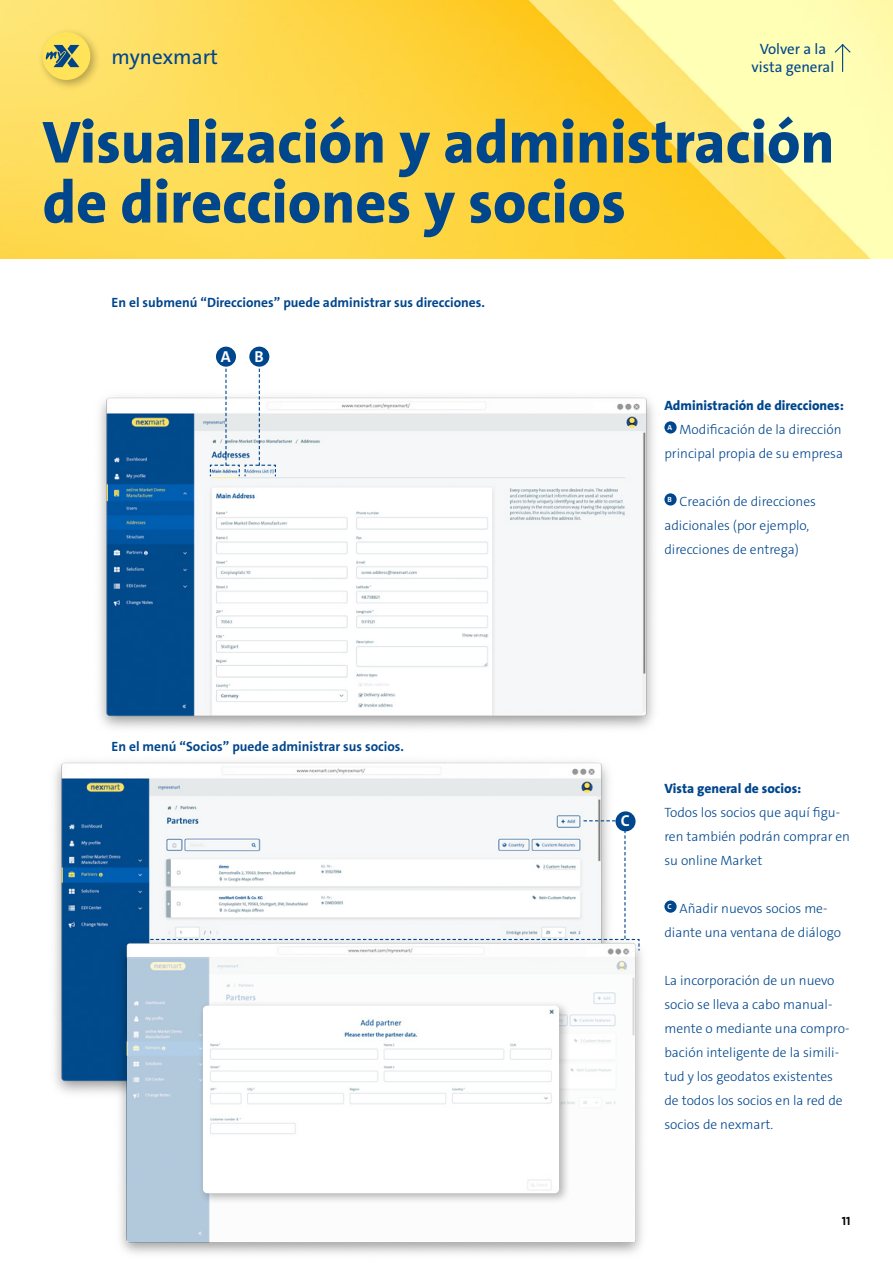
<style>
.page{position:relative;width:893px;height:1263px;background:#fff}
.page>*{position:absolute;margin:0;border:0;box-sizing:border-box;transform-origin:0 0}
.t1{font:800 60px "The Sans C4 s";color:#00468d}
.t2{font:21px "The Sans C4 s";color:#00468d}
.t3{font:700 15.9px "The Sans C4 s";color:#fff}
.t4{font:15px/18px "The Sans C4 s";color:#00468d;text-align:center}
.t5{font:300 13.5px/24px "The Sans C4 s";color:#00468d}
.t6{font:700 13.5px "The Sans C4 s";color:#00468d}
.t7{font:800 13.5px "The Sans C4 s";color:#00468d}
.t8{font:700 12px "The Sans C4 s";color:#000}
.t9{font:700 7.5px "The Sans C4 s";color:#fff}
</style>
<div class="page">
<img style="left:0;top:0;width:893px;height:259px">
<div style="left:37px;top:26px;width:64px;height:65px;background:#000;opacity:.3"></div>
<div style="left:43px;top:32px;width:47px;height:48px;background:#ffe359;border-radius:50%"></div>
<svg style="left:46px;top:45px;width:33px;height:22px"></svg>
<div style="left:664px;top:421px;width:13px;height:12px;background:#00468d;border-radius:50%"></div>
<div style="left:664px;top:493px;width:13px;height:12px;background:#00468d;border-radius:50%"></div>
<svg style="left:664px;top:900px;width:13px;height:13px"></svg>
<svg style="left:833px;top:43px;width:19px;height:29px"></svg>
<img style="left:99px;top:397px;width:555px;height:332px">
<img style="left:54px;top:762px;width:564px;height:331px">
<div style="left:216px;top:347px;width:20px;height:20px;background:#00468d;border-radius:50%"></div>
<div style="left:249px;top:347px;width:20px;height:20px;background:#00468d;border-radius:50%"></div>
<div style="left:615px;top:811px;width:21px;height:20px;background:#00468d;border-radius:50%"></div>
<svg style="left:584px;top:820px;width:31px;height:1px"></svg>
<svg style="left:209px;top:369px;width:68px;height:108px"></svg>
<img style="left:112px;top:933px;width:530px;height:321px">
<svg style="left:123px;top:830px;width:517px;height:122px"></svg>
<svg style="left:127px;top:958px;width:508px;height:284px"></svg>
<div style="left:197px;top:1000px;width:374px;height:205px;background:#000;opacity:.3"></div>
<img style="left:203px;top:1006px;width:356px;height:187px">
<p class="t2" style="left:112px;top:43px;width:108px">mynexmart</p>
<p class="t4" style="left:752px;top:40px;width:84px">Volver a la vista general</p>
<p class="t1" style="left:43px;top:104px;width:793px">Visualización y administración</p>
<p class="t1" style="left:43px;top:164px;width:585px">de direcciones y socios</p>
<p class="t6" style="left:112px;top:293px;width:375px">En el submenú “Direcciones” puede administrar sus direcciones.</p>
<p class="t3" style="left:221px;top:346px;width:11px">A</p>
<p class="t3" style="left:254px;top:346px;width:11px">B</p>
<p class="t6" style="left:112px;top:737px;width:294px">En el menú “Socios” puede administrar sus socios.</p>
<p class="t7" style="left:664px;top:396px;width:181px">Administración de direcciones:</p>
<p class="t9" style="left:667px;top:422px;width:6px">A</p>
<p class="t5" style="left:680px;top:417px;width:164px">Modificación de la dirección</p>
<p class="t5" style="left:664px;top:441px;width:180px">principal propia de su empresa</p>
<p class="t9" style="left:667px;top:494px;width:6px">B</p>
<p class="t5" style="left:680px;top:489px;width:138px">Creación de direcciones</p>
<p class="t5" style="left:664px;top:513px;width:146px">adicionales (por ejemplo,</p>
<p class="t5" style="left:664px;top:537px;width:136px">direcciones de entrega)</p>
<p class="t3" style="left:621px;top:811px;width:11px">C</p>
<p class="t7" style="left:664px;top:779px;width:138px">Vista general de socios:</p>
<p class="t5" style="left:664px;top:800px;width:187px">Todos los socios que aquí figu&shy;ren también podrán comprar en su online Market</p>
<p class="t9" style="left:667px;top:902px;width:6px">C</p>
<p class="t5" style="left:664px;top:896px;width:178px;text-align:center">Añadir nuevos socios me&shy;diante una ventana de diálogo</p>
<p class="t5" style="left:664px;top:968px;width:186px">La incorporación de un nuevo socio se lleva a cabo manual&shy;mente o mediante una compro&shy;bación inteligente de la simili&shy;tud y los geodatos existentes de todos los socios en la red de socios de nexmart.</p>
<p class="t8" style="left:842px;top:1213px;width:10px">11</p>
</div>
